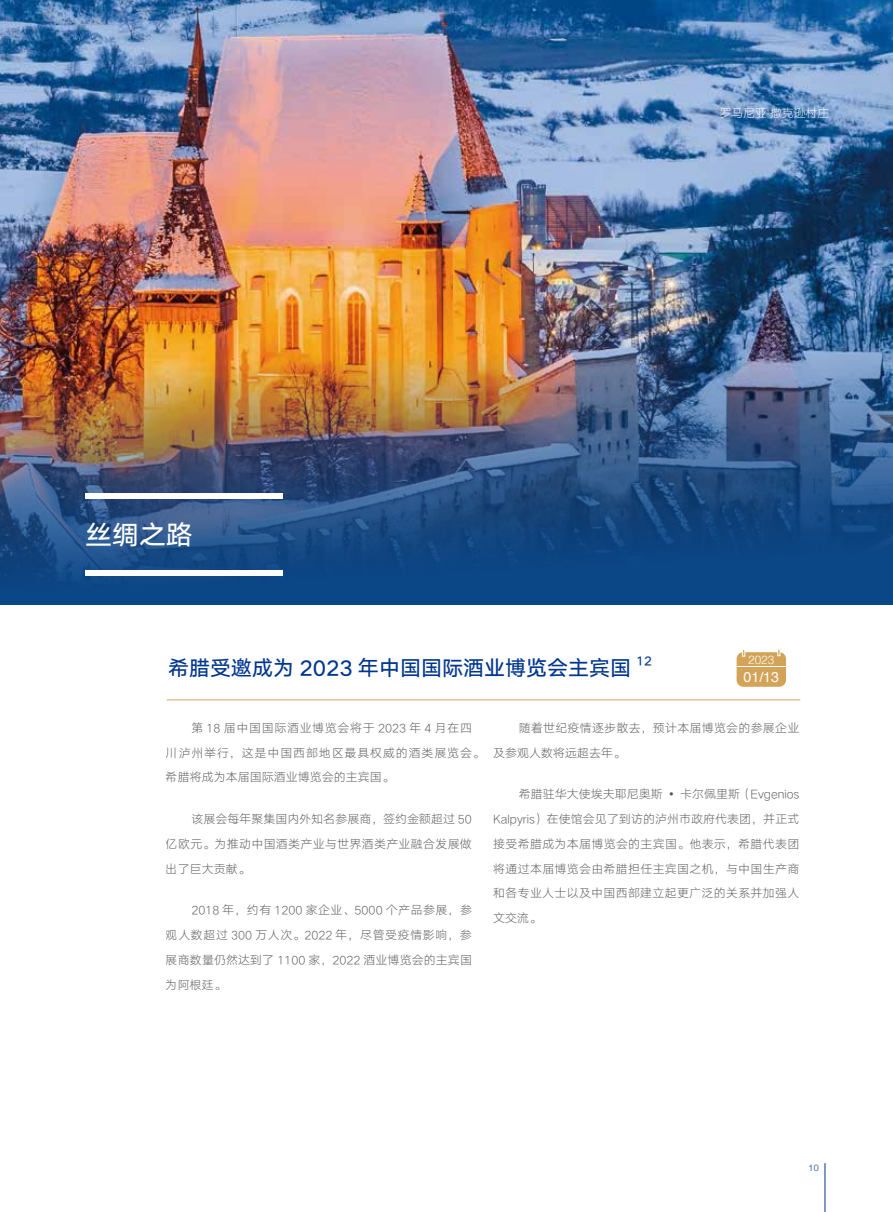
<style>
.page{position:relative;width:893px;height:1212px;background:#fff}
.page>*{position:absolute;margin:0;border:0;box-sizing:border-box;transform-origin:0 0}
.t1{font:27px "HY Qi Hei FZS";color:#fff}
.t2{font:21px "HY Qi Hei FZS";color:#003690}
.t3{font:14.25px "Helvetica";color:#fff}
.t4{font:12.3px "HY Qi Hei FZS";color:#003690}
.t5{font:12px/24.8px "HY Qi Hei DZS";letter-spacing:.02em;color:#595757;text-align:justify}
.t6{font:12px/24.8px "HY Qi Hei DZS";letter-spacing:.055em;color:#595757}
.t7{font:12px "HY Qi Hei DZS";letter-spacing:-.02em;color:#fff}
.t8{font:300 11.85px "Helvetica";color:#fff}
.t9{font:300 9px "Helvetica Neue";color:#003690}
</style>
<div class="page">
<hr style="left:825px;top:1163px;width:1px;height:49px;background:#003690">
<img style="left:0;top:0;width:893px;height:196px">
<img style="left:0;top:196px;width:893px;height:408px">
<div style="left:737px;top:652px;width:49px;height:35px;background:#d3a358;border-radius:7px"></div>
<hr style="left:737px;top:666px;width:49px;height:1px;background:#fff">
<svg style="left:742px;top:650px;width:3px;height:7px"></svg>
<svg style="left:777px;top:649px;width:3px;height:7px"></svg>
<hr style="left:167px;top:699px;width:633px;height:1px;background:#d3a358">
<div style="left:85px;top:493px;width:197px;height:6px;background:#fff"></div>
<div style="left:85px;top:570px;width:197px;height:5px;background:#fff"></div>
<h1 class="t1" style="left:85px;top:516px;width:109px">丝绸之路</h1>
<p class="t7" style="left:720px;top:105px;width:111px">罗马尼亚 撒克逊村庄</p>
<h2 class="t2" style="left:168px;top:653px;width:465px">希腊受邀成为 2023 年中国国际酒业博览会主宾国</h2>
<p class="t4" style="left:636px;top:652px;width:17px">12</p>
<p class="t8" style="left:748px;top:649px;width:28px">2023</p>
<p class="t3" style="left:743px;top:666px;width:37px">01/13</p>
<p class="t6" style="left:166px;top:715px;width:320px;text-indent:26px">第 18 届中国国际酒业博览会将于 2023 年 4 月在四川泸州举行，这是中国西部地区最具权威的酒类展览会。希腊将成为本届国际酒业博览会的主宾国。</p>
<p class="t5" style="left:166px;top:806px;width:308px;text-indent:26px">该展会每年聚集国内外知名参展商，签约金额超过 50亿欧元。为推动中国酒类产业与世界酒类产业融合发展做出了巨大贡献。</p>
<p class="t5" style="left:166px;top:897px;width:308px;text-indent:26px">2018 年，约有 1200 家企业、5000 个产品参展，参观人数超过 300 万人次。2022 年，尽管受疫情影响，参展商数量仍然达到了 1100 家，2022 酒业博览会的主宾国为阿根廷。</p>
<p class="t5" style="left:493px;top:715px;width:308px;text-indent:26px">随着世纪疫情逐步散去，预计本届博览会的参展企业及参观人数将远超去年。</p>
<p class="t5" style="left:493px;top:781px;width:308px;text-indent:26px">希腊驻华大使埃夫耶尼奥斯 • 卡尔佩里斯（Evgenios Kalpyris）在使馆会见了到访的泸州市政府代表团，并正式接受希腊成为本届博览会的主宾国。他表示，希腊代表团将通过本届博览会由希腊担任主宾国之机，与中国生产商和各专业人士以及中国西部建立起更广泛的关系并加强人文交流。</p>
<p class="t9" style="left:808px;top:1160px;width:12px">10</p>
</div>
